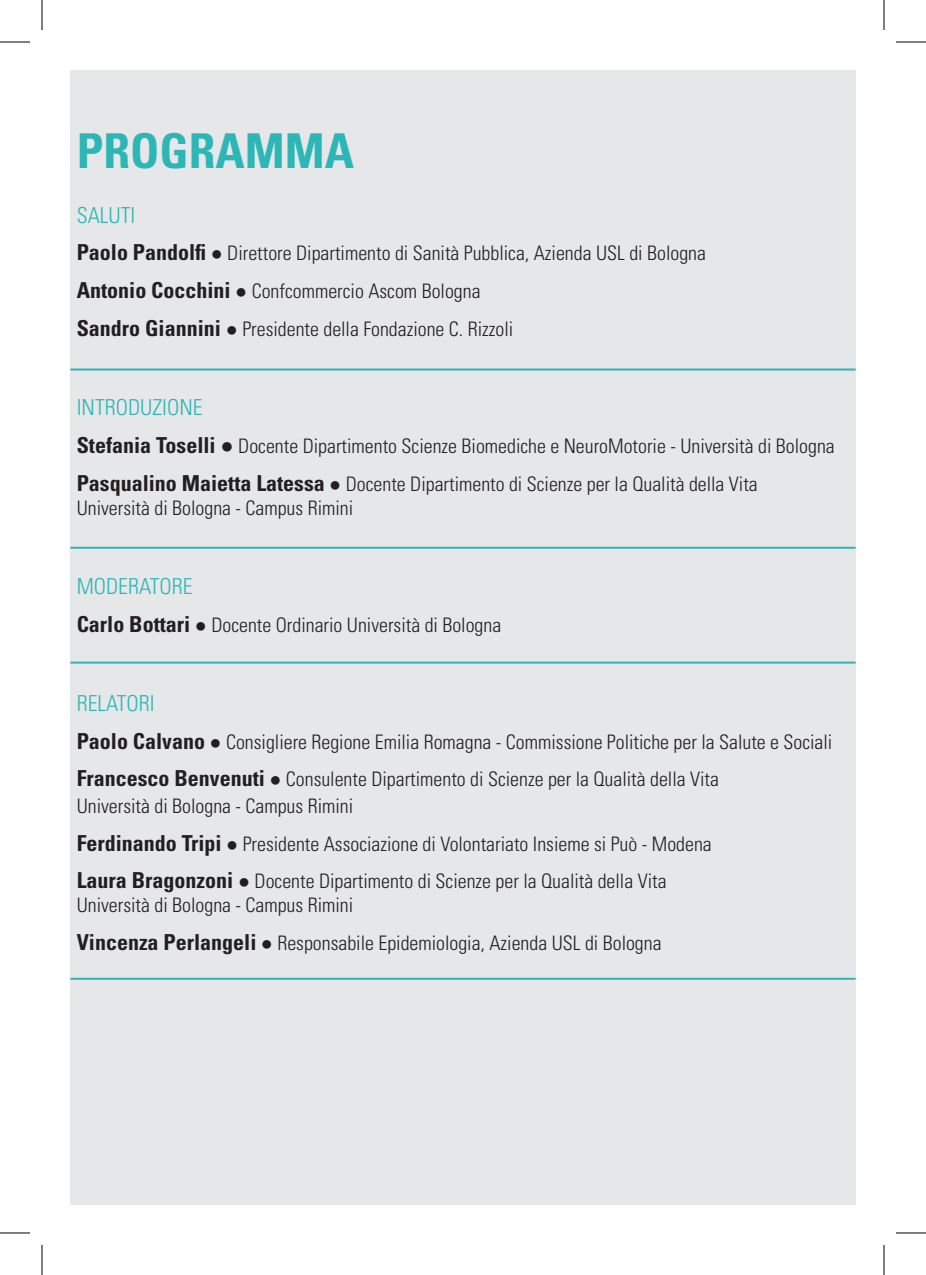
<style>
.page{position:relative;width:926px;height:1275px;background:#fff}
.page>*{position:absolute;margin:0;border:0;box-sizing:border-box;transform-origin:0 0}
.t1{font:700 condensed 48px "Univers LT Std";color:#2cb6b5}
.t2{font:300 condensed 22px "Univers LT Std";color:#2cb6b5}
.t3{font:300 condensed 20px "Univers LT Std";color:#231f20}
.s1{font-weight:700;font-size:22px}
.s2{font-family:"Arial";font-weight:400;font-stretch:normal}
.s3{font-family:"Arial";font-weight:400;font-stretch:normal;font-size:22px}
</style>
<div class="page">
<div style="left:70px;top:70px;width:786px;height:1134px;background:#e6e7e9"></div>
<hr style="left:70px;top:368px;width:786px;height:2px;background:#2cb6b5">
<hr style="left:70px;top:547px;width:786px;height:2px;background:#2cb6b5">
<hr style="left:70px;top:661px;width:786px;height:2px;background:#2cb6b5">
<hr style="left:70px;top:977px;width:786px;height:2px;background:#2cb6b5">
<hr style="left:0;top:42px;width:30px;height:1px;background:#000">
<hr style="left:896px;top:42px;width:30px;height:1px;background:#000">
<hr style="left:0;top:1232px;width:30px;height:1px;background:#000">
<hr style="left:896px;top:1232px;width:30px;height:1px;background:#000">
<hr style="left:42px;top:0;width:1px;height:30px;background:#000">
<hr style="left:42px;top:1245px;width:1px;height:30px;background:#000">
<hr style="left:884px;top:0;width:1px;height:30px;background:#000">
<hr style="left:884px;top:1245px;width:1px;height:30px;background:#000">
<p class="t1" style="left:77px;top:121px;width:279px">PROGRAMMA</p>
<p class="t2" style="left:77px;top:202px;width:60px">SALUTI</p>
<p class="t3" style="left:77px;top:241px;width:631px"><span class="s1">Paolo Pandolfi</span> <span class="s2">●</span> Direttore Dipartimento di Sanità Pubblica, Azienda USL di Bologna</p>
<p class="t3" style="left:77px;top:279px;width:405px"><span class="s1">Antonio Cocchini</span> <span class="s2">●</span> Confcommercio Ascom Bologna</p>
<p class="t3" style="left:77px;top:317px;width:438px"><span class="s1">Sandro Giannini</span> <span class="s2">●</span> Presidente della Fondazione C. Rizzoli</p>
<p class="t2" style="left:77px;top:394px;width:127px">INTRODUZIONE</p>
<p class="t3" style="left:77px;top:434px;width:759px"><span class="s1">Stefania Toselli</span> <span class="s3">●</span> Docente Dipartimento Scienze Biomediche e NeuroMotorie - Università di Bologna</p>
<p class="t3" style="left:77px;top:471px;width:683px"><span class="s1">Pasqualino Maietta Latessa</span> <span class="s2">●</span> Docente Dipartimento di Scienze per la Qualità della Vita</p>
<p class="t3" style="left:77px;top:495px;width:278px">Università di Bologna - Campus Rimini</p>
<p class="t2" style="left:77px;top:573px;width:117px">MODERATORE</p>
<p class="t3" style="left:77px;top:612px;width:426px"><span class="s1">Carlo Bottari</span> <span class="s2">●</span> Docente Ordinario Università di Bologna</p>
<p class="t2" style="left:77px;top:690px;width:79px">RELATORI</p>
<p class="t3" style="left:77px;top:729px;width:757px"><span class="s1">Paolo Calvano</span> <span class="s2">●</span> Consigliere Regione Emilia Romagna - Commissione Politiche per la Salute e Sociali</p>
<p class="t3" style="left:77px;top:767px;width:644px"><span class="s1">Francesco Benvenuti</span> <span class="s2">●</span> Consulente Dipartimento di Scienze per la Qualità della Vita</p>
<p class="t3" style="left:77px;top:794px;width:278px">Università di Bologna - Campus Rimini</p>
<p class="t3" style="left:77px;top:831px;width:636px"><span class="s1">Ferdinando Tripi</span> <span class="s2">●</span> Presidente Associazione di Volontariato Insieme si Può - Modena</p>
<p class="t3" style="left:77px;top:869px;width:591px"><span class="s1">Laura Bragonzoni</span> <span class="s2">●</span> Docente Dipartimento di Scienze per la Qualità della Vita</p>
<p class="t3" style="left:77px;top:893px;width:278px">Università di Bologna - Campus Rimini</p>
<p class="t3" style="left:77px;top:931px;width:586px"><span class="s1">Vincenza Perlangeli</span> <span class="s2">●</span> Responsabile Epidemiologia, Azienda USL di Bologna</p>
</div>
